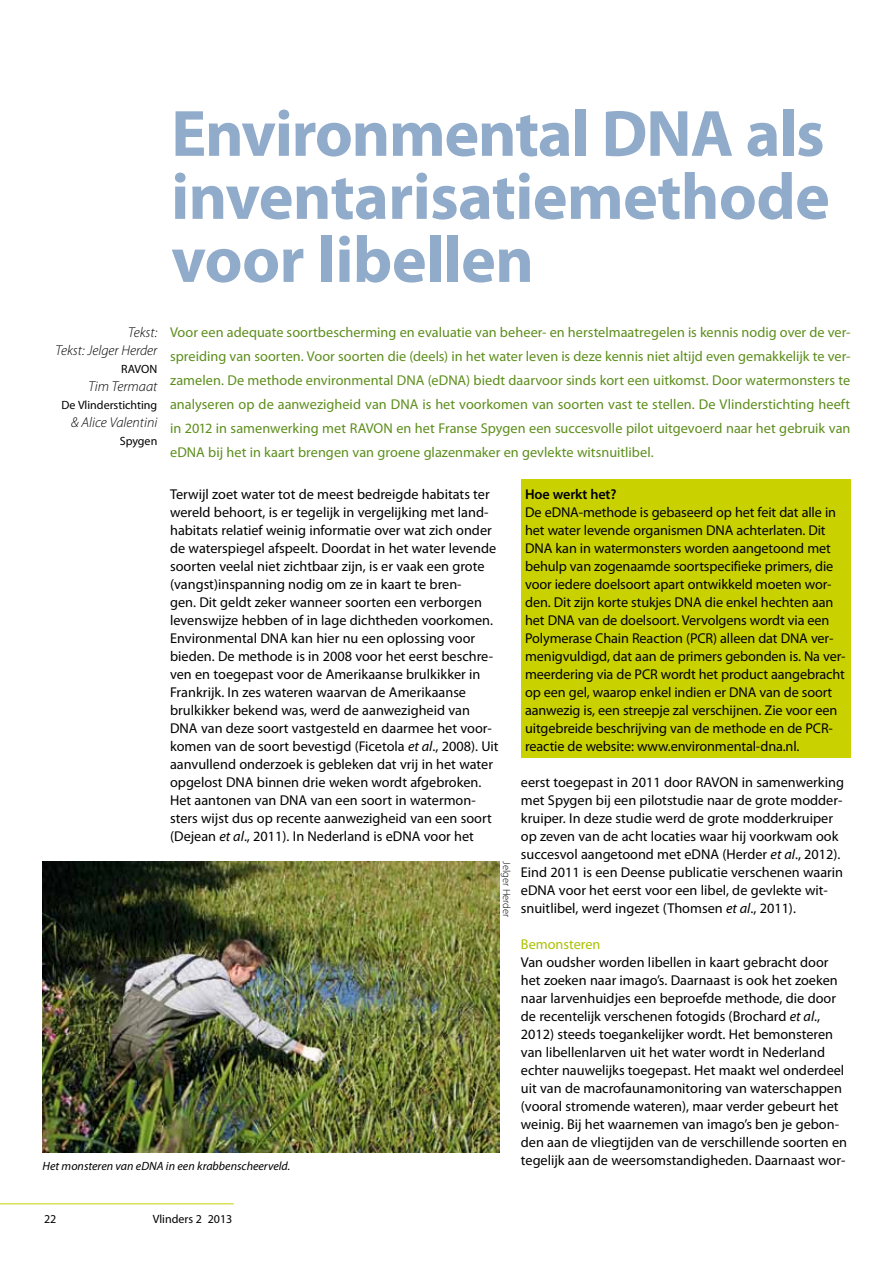
<style>
.page{position:relative;width:893px;height:1263px;background:#fff}
.page>*{position:absolute;margin:0;border:0;box-sizing:border-box;transform-origin:0 0}
.t1{font:700 66px/63px "Myriad Pro";letter-spacing:-.01em;color:#91abca;text-align:justify}
.t2{font:14.25px/18px "Myriad Pro";color:#000}
.t3{font:14.25px/24px "Myriad Pro";letter-spacing:.005em;color:#5d8e1c;text-align:justify}
.t4{font:italic 300 14.25px/18px "Myriad Pro";color:#000;text-align:right}
.t5{font:600 14.25px "Myriad Pro";letter-spacing:-.01em;color:#000}
.t6{font:14.25px "Myriad Pro";color:#abc100}
.t7{font:12px "Myriad Pro";color:#000}
.t8{font:italic 12px "Myriad Pro";color:#000}
.t9{font:300 10.5px "Myriad Pro";color:#000}
.s1{font-style:italic}
</style>
<div class="page">
<hr style="left:0;top:1203px;width:234px;height:1px;background:#c9d200">
<div style="left:521px;top:479px;width:329px;height:278px;background:#c9d200"></div>
<img style="left:43px;top:862px;width:457px;height:290px">
<h1 class="t1" style="left:171px;top:100px;width:660px">Environmental DNA als inventarisatiemethode voor libellen</h1>
<p class="t3" style="left:170px;top:320px;width:682px">Voor een adequate soortbescherming en evaluatie van beheer- en herstelmaatregelen is kennis nodig over de ver&shy;spreiding van soorten. Voor soorten die (deels) in het water leven is deze kennis niet altijd even gemakkelijk te ver&shy;zamelen. De methode environmental DNA (eDNA) biedt daarvoor sinds kort een uitkomst. Door watermonsters te analyseren op de aanwezigheid van DNA is het voorkomen van soorten vast te stellen. De Vlinderstichting heeft in 2012 in samenwerking met RAVON en het Franse Spygen een succesvolle pilot uitgevoerd naar het gebruik van eDNA bij het in kaart brengen van groene glazenmaker en gevlekte witsnuitlibel.</p>
<p class="t2" style="left:170px;top:485px;width:330px">Terwijl zoet water tot de meest bedreigde habitats ter wereld behoort, is er tegelijk in vergelijking met land&shy;habitats relatief weinig informatie over wat zich onder de waterspiegel afspeelt. Doordat in het water levende soorten veelal niet zichtbaar zijn, is er vaak een grote (vangst)inspanning nodig om ze in kaart te bren-<br>gen. Dit geldt zeker wanneer soorten een verborgen levenswijze hebben of in lage dichtheden voorkomen.<br>Environmental DNA kan hier nu een oplossing voor bieden. De methode is in 2008 voor het eerst beschre&shy;ven en toegepast voor de Amerikaanse brulkikker in Frankrijk. In zes wateren waarvan de Amerikaanse brulkikker bekend was, werd de aanwezigheid van DNA van deze soort vastgesteld en daarmee het voor&shy;komen van de soort bevestigd (Ficetola <span class="s1">et al</span>., 2008). Uit aanvullend onderzoek is gebleken dat vrij in het water opgelost DNA binnen drie weken wordt afgebroken.<br>Het aantonen van DNA van een soort in watermon&shy;sters wijst dus op recente aanwezigheid van een soort (Dejean <span class="s1">et al</span>., 2011). In Nederland is eDNA voor het</p>
<p class="t4" style="left:55px;top:324px;width:103px">Tekst:<br>Tekst: Jelger Herder</p>
<p class="t7" style="left:121px;top:362px;width:38px">RAVON</p>
<p class="t4" style="left:88px;top:378px;width:70px">Tim Termaat</p>
<p class="t7" style="left:62px;top:398px;width:97px">De Vlinderstichting</p>
<p class="t4" style="left:71px;top:414px;width:88px">&amp; Alice Valentini</p>
<p class="t7" style="left:120px;top:434px;width:39px">Spygen</p>
<p class="t5" style="left:525px;top:485px;width:93px">Hoe werkt het?</p>
<p class="t2" style="left:525px;top:503px;width:322px">De eDNA-methode is gebaseerd op het feit dat alle in het water levende organismen DNA achterlaten. Dit DNA kan in watermonsters worden aangetoond met behulp van zogenaamde soortspecifieke primers, die voor iedere doelsoort apart ontwikkeld moeten wor&shy;den. Dit zijn korte stukjes DNA die enkel hechten aan het DNA van de doelsoort. Vervolgens wordt via een Polymerase Chain Reaction (PCR) alleen dat DNA ver&shy;menigvuldigd, dat aan de primers gebonden is. Na ver&shy;meerdering via de PCR wordt het product aangebracht op een gel, waarop enkel indien er DNA van de soort aanwezig is, een streepje zal verschijnen. Zie voor een uitgebreide beschrijving van de methode en de PCR&shy;reactie de website: www.environmental-dna.nl.</p>
<p class="t2" style="left:521px;top:773px;width:325px">eerst toegepast in 2011 door RAVON in samenwerking met Spygen bij een pilotstudie naar de grote modder&shy;kruiper. In deze studie werd de grote modderkruiper op zeven van de acht locaties waar hij voorkwam ook succesvol aangetoond met eDNA (Herder <span class="s1">et al</span>., 2012).<br>Eind 2011 is een Deense publicatie verschenen waarin eDNA voor het eerst voor een libel, de gevlekte wit&shy;snuitlibel, werd ingezet (Thomsen <span class="s1">et al</span>., 2011).</p>
<p class="t6" style="left:521px;top:935px;width:81px">Bemonsteren</p>
<p class="t2" style="left:521px;top:953px;width:328px">Van oudsher worden libellen in kaart gebracht door het zoeken naar imago’s. Daarnaast is ook het zoeken naar larvenhuidjes een beproefde methode, die door de recentelijk verschenen fotogids (Brochard <span class="s1">et al</span>., 2012) steeds toegankelijker wordt. Het bemonsteren van libellenlarven uit het water wordt in Nederland echter nauwelijks toegepast. Het maakt wel onderdeel uit van de macrofaunamonitoring van waterschappen (vooral stromende wateren), maar verder gebeurt het weinig. Bij het waarnemen van imago’s ben je gebon&shy;den aan de vliegtijden van de verschillende soorten en tegelijk aan de weersomstandigheden. Daarnaast wor-</p>
<p class="t9" style="left:512px;top:861px;width:58px;rotate:90deg">Jelger Herder</p>
<p class="t8" style="left:43px;top:1159px;width:249px">Het monsteren van eDNA in een krabbenscheerveld.</p>
<p class="t7" style="left:44px;top:1211px;width:14px">22</p>
<p class="t7" style="left:153px;top:1211px;width:81px">Vlinders 2 2013</p>
</div>
